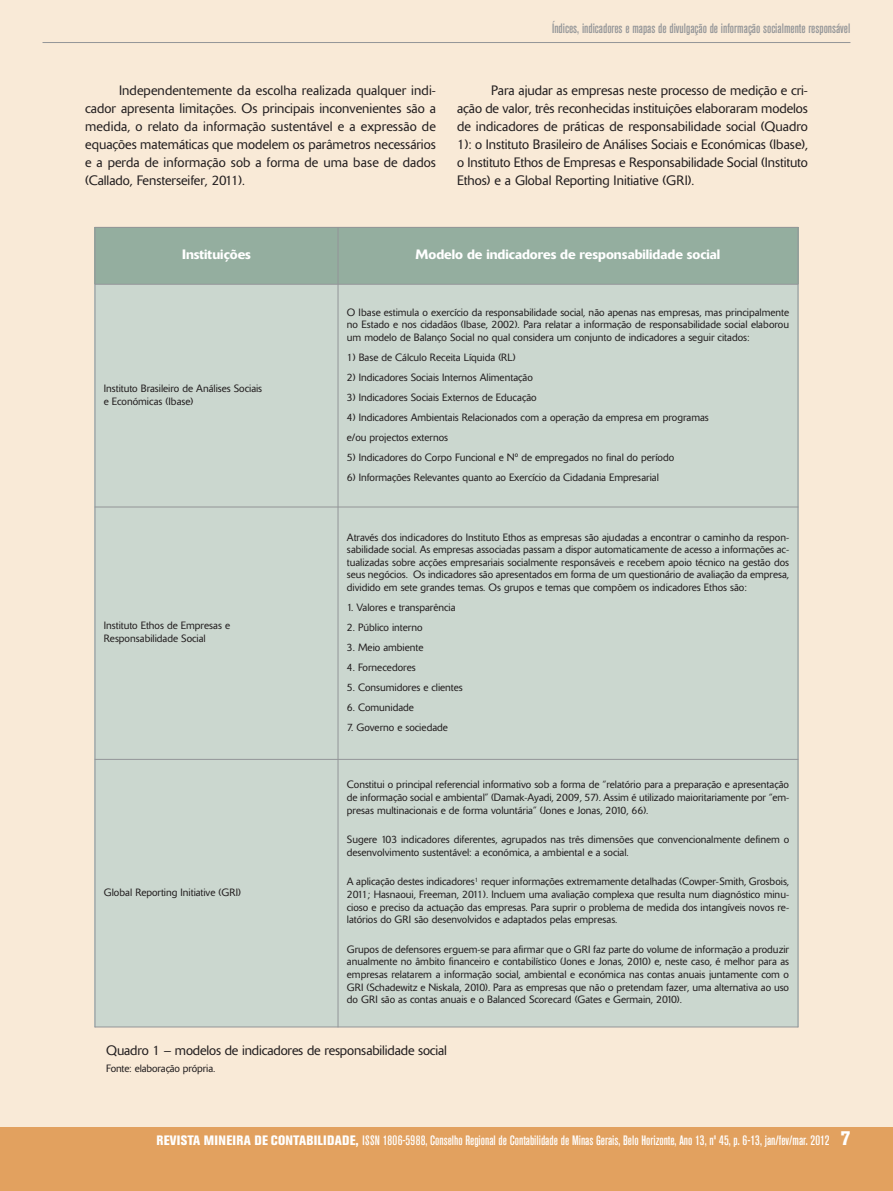
<style>
.page{position:relative;width:893px;height:1191px;background:#f9ead7}
.page>*{position:absolute;margin:0;border:0;box-sizing:border-box;transform-origin:0 0}
.t1{font:300 13.5px/18px "Delta";color:#231f20;text-align:justify}
.t2{font:500 condensed 13.5px "Akzidenz Grotesk BE";color:#fff}
.t3{font:500 condensed 13.5px "Akzidenz Grotesk BE";color:#939598}
.t4{font:500 13.5px "Delta";color:#fff}
.t5{font:300 10.5px/12.6px "Delta";color:#231f20;text-align:justify}
.s1{font-weight:800}
.s2{font-weight:800;font-size:19.5px}
</style>
<div class="page">
<div style="left:0;top:1127px;width:893px;height:64px;background:#e2a15f"></div>
<hr style="left:43px;top:42px;width:807px;height:1px;background:#939598">
<div style="left:95px;top:227px;width:243px;height:57px;background:#94ae9f"></div>
<div style="left:338px;top:227px;width:460px;height:57px;background:#94ae9f"></div>
<div style="left:95px;top:284px;width:243px;height:223px;background:#cbd7cf"></div>
<div style="left:338px;top:284px;width:460px;height:223px;background:#cbd7cf"></div>
<div style="left:95px;top:507px;width:243px;height:252px;background:#cbd7cf"></div>
<div style="left:338px;top:507px;width:460px;height:252px;background:#cbd7cf"></div>
<div style="left:95px;top:759px;width:243px;height:268px;background:#cbd7cf"></div>
<div style="left:338px;top:759px;width:460px;height:268px;background:#cbd7cf"></div>
<hr style="left:95px;top:227px;width:1px;height:800px;background:#939598">
<hr style="left:338px;top:227px;width:1px;height:800px;background:#939598">
<hr style="left:798px;top:227px;width:1px;height:800px;background:#939598">
<hr style="left:95px;top:227px;width:703px;height:1px;background:#939598">
<hr style="left:95px;top:284px;width:703px;height:1px;background:#939598">
<hr style="left:95px;top:506px;width:703px;height:1px;background:#939598">
<hr style="left:95px;top:759px;width:703px;height:1px;background:#939598">
<hr style="left:95px;top:1026px;width:703px;height:1px;background:#939598">
<p class="t3" style="left:552px;top:23px;width:300px">Índices, indicadores e mapas de divulgação de informação socialmente responsável</p>
<p class="t1" style="left:85px;top:82px;width:352px;text-indent:34px">Independentemente da escolha realizada qualquer indi&shy;cador apresenta limitações. Os principais inconvenientes são a medida, o relato da informação sustentável e a expressão de equações matemáticas que modelem os parâmetros necessários e a perda de informação sob a forma de uma base de dados (Callado, Fensterseifer, 2011).</p>
<p class="t1" style="left:457px;top:82px;width:352px;text-indent:34px">Para ajudar as empresas neste processo de medição e cri&shy;ação de valor, três reconhecidas instituições elaboraram modelos de indicadores de práticas de responsabilidade social (Quadro 1): o Instituto Brasileiro de Análises Sociais e Económicas (Ibase), o Instituto Ethos de Empresas e Responsabilidade Social (Instituto Ethos) e a Global Reporting Initiative (GRI).</p>
<p class="t4" style="left:182px;top:250px;width:70px">Instituições</p>
<p class="t4" style="left:416px;top:250px;width:306px">Modelo de indicadores de responsabilidade social</p>
<p class="t5" style="left:104px;top:383px;width:160px">Instituto Brasileiro de Análises Sociais e Económicas (Ibase)</p>
<p class="t5" style="left:104px;top:620px;width:128px">Instituto Ethos de Empresas e<br>Responsabilidade Social</p>
<p class="t5" style="left:104px;top:887px;width:139px">Global Reporting Initiative (GRI)</p>
<p class="t5" style="left:347px;top:307px;width:444px">O Ibase estimula o exercício da responsabilidade social, não apenas nas empresas, mas principalmente no Estado e nos cidadãos (Ibase, 2002). Para relatar a informação de responsabilidade social elaborou um modelo de Balanço Social no qual considera um conjunto de indicadores a seguir citados:</p>
<p class="t5" style="left:347px;top:352px;width:170px">1) Base de Cálculo Receita Líquida (RL)</p>
<p class="t5" style="left:347px;top:372px;width:187px">2) Indicadores Sociais Internos Alimentação</p>
<p class="t5" style="left:347px;top:392px;width:191px">3) Indicadores Sociais Externos de Educação</p>
<p class="t5" style="left:347px;top:408px;width:363px;line-height:20px">4) Indicadores Ambientais Relacionados com a operação da empresa em programas e/ou projectos externos</p>
<p class="t5" style="left:347px;top:452px;width:329px">5) Indicadores do Corpo Funcional e Nº de empregados no final do período</p>
<p class="t5" style="left:347px;top:472px;width:313px">6) Informações Relevantes quanto ao Exercício da Cidadania Empresarial</p>
<p class="t5" style="left:347px;top:531px;width:444px">Através dos indicadores do Instituto Ethos as empresas são ajudadas a encontrar o caminho da respon&shy;sabilidade social. As empresas associadas passam a dispor automaticamente de acesso a informações ac&shy;tualizadas sobre acções empresariais socialmente responsáveis e recebem apoio técnico na gestão dos seus negócios. Os indicadores são apresentados em forma de um questionário de avaliação da empresa, dividido em sete grandes temas. Os grupos e temas que compõem os indicadores Ethos são:</p>
<p class="t5" style="left:347px;top:602px;width:110px">1. Valores e transparência</p>
<p class="t5" style="left:347px;top:622px;width:77px">2. Público interno</p>
<p class="t5" style="left:347px;top:642px;width:78px">3. Meio ambiente</p>
<p class="t5" style="left:347px;top:662px;width:70px">4. Fornecedores</p>
<p class="t5" style="left:347px;top:682px;width:117px">5. Consumidores e clientes</p>
<p class="t5" style="left:347px;top:702px;width:69px">6. Comunidade</p>
<p class="t5" style="left:347px;top:722px;width:102px">7. Governo e sociedade</p>
<p class="t5" style="left:347px;top:779px;width:444px">Constitui o principal referencial informativo sob a forma de “relatório para a preparação e apresentação de informação social e ambiental” (Damak-Ayadi, 2009, 57). Assim é utilizado maioritariamente por “em&shy;presas multinacionais e de forma voluntária” (Jones e Jonas, 2010, 66).</p>
<p class="t5" style="left:347px;top:834px;width:444px">Sugere 103 indicadores diferentes, agrupados nas três dimensões que convencionalmente definem o desenvolvimento sustentável: a económica, a ambiental e a social.</p>
<p class="t5" style="left:347px;top:876px;width:444px">A aplicação destes indicadores<sup>1</sup> requer informações extremamente detalhadas (Cowper-Smith, Grosbois, 2011; Hasnaoui, Freeman, 2011). Incluem uma avaliação complexa que resulta num diagnóstico minu&shy;cioso e preciso da actuação das empresas. Para suprir o problema de medida dos intangíveis novos re&shy;latórios do GRI são desenvolvidos e adaptados pelas empresas.</p>
<p class="t5" style="left:347px;top:944px;width:444px">Grupos de defensores erguem-se para afirmar que o GRI faz parte do volume de informação a produzir anualmente no âmbito financeiro e contabilístico (Jones e Jonas, 2010) e, neste caso, é melhor para as empresas relatarem a informação social, ambiental e económica nas contas anuais juntamente com o GRI (Schadewitz e Niskala, 2010). Para as empresas que não o pretendam fazer, uma alternativa ao uso do GRI são as contas anuais e o Balanced Scorecard (Gates e Germain, 2010).</p>
<p class="t1" style="left:106px;top:1043px;width:342px">Quadro 1 – modelos de indicadores de responsabilidade social</p>
<p class="t5" style="left:106px;top:1063px;width:110px">Fonte: elaboração própria.</p>
<p class="t2" style="left:156px;top:1135px;width:695px"><span class="s1">REVISTA MINEIRA DE CONTABILIDADE,</span> ISSN 1806-5988, Conselho Regional de Contabilidade de Minas Gerais, Belo Horizonte, Ano 13, nº 45, p. 6-13, jan/fev/mar. 2012 <span class="s2">7</span></p>
</div>
